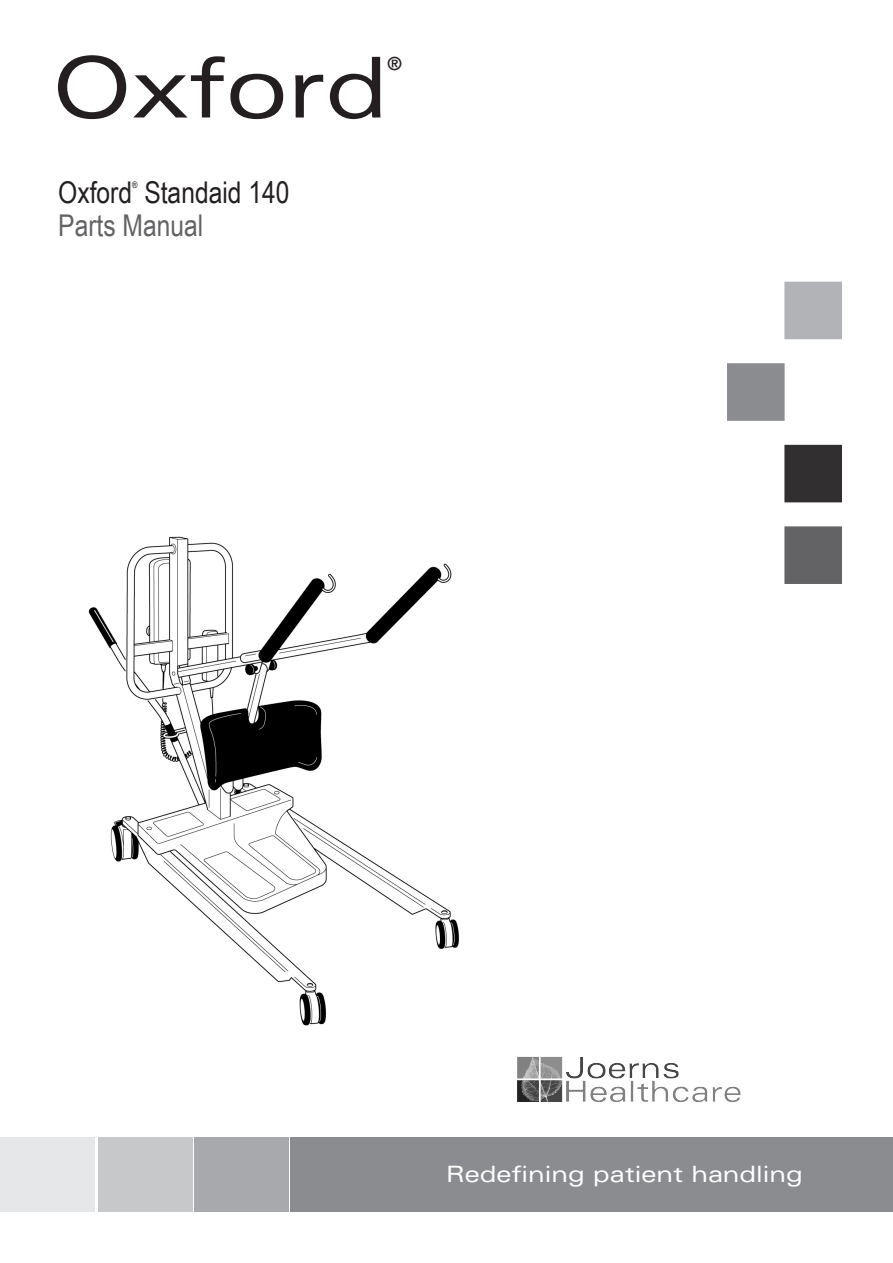
<style>
.page{position:relative;width:893px;height:1263px;background:#fff}
.page>*{position:absolute;margin:0;border:0;box-sizing:border-box;transform-origin:0 0}
.t1{font:expanded 84px "Univers";color:#231f20}
.t2{font:30px "Arial Narrow";color:#231f20}
.t3{font:30px "Arial Narrow";color:#636366}
.t4{font:expanded 22.5px "Univers";color:#fff}
.t5{font:expanded 18px "Univers";color:#231f20}
.t6{font:9px "Arial Narrow";color:#231f20}
</style>
<div class="page">
<div style="left:0;top:1137px;width:95px;height:74px;background:#e6e7e9"></div>
<div style="left:291px;top:1137px;width:602px;height:74px;background:#8a8c8f"></div>
<div style="left:98px;top:1137px;width:94px;height:74px;background:#c7c8ca"></div>
<div style="left:195px;top:1137px;width:94px;height:74px;background:#a8a9ad"></div>
<img style="left:517px;top:1057px;width:108px;height:22px">
<div style="left:784px;top:445px;width:58px;height:57px;background:#312f30"></div>
<div style="left:784px;top:526px;width:58px;height:58px;background:#636366;border:2px solid #636366"></div>
<div style="left:727px;top:363px;width:58px;height:58px;background:#8a8c8f;border:2px solid #8a8c8f"></div>
<div style="left:784px;top:282px;width:58px;height:57px;background:#b2b3b7"></div>
<img style="left:88px;top:536px;width:372px;height:490px">
<p class="t1" style="left:52px;top:38px;width:337px">Oxford</p>
<p class="t5" style="left:387px;top:53px;width:16px">®</p>
<p class="t2" style="left:58px;top:170px;width:233px">Oxford Standaid 140</p>
<p class="t6" style="left:132px;top:178px;width:7px">®</p>
<p class="t3" style="left:58px;top:203px;width:146px">Parts Manual</p>
<p class="t4" style="left:447px;top:1161px;width:358px">Redefining patient handling</p>
</div>
